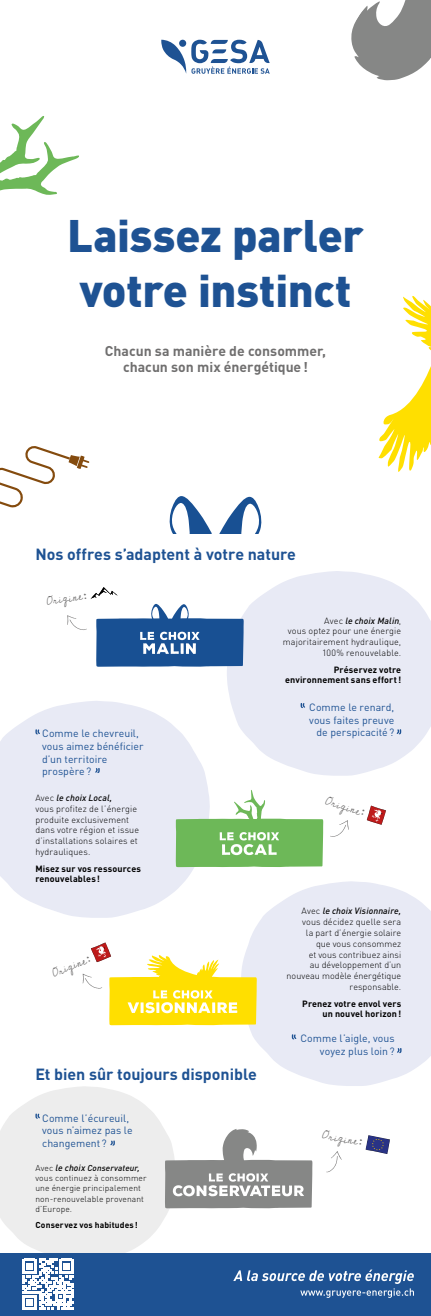
<style>
.page{position:relative;width:431px;height:1316px;background:#fff}
.page>*{position:absolute;margin:0;border:0;box-sizing:border-box;transform-origin:0 0}
.t1{font:900 45px/54px "DINOT";letter-spacing:-.005em;color:#1e5293}
.t2{font:700 16px "DINOT";letter-spacing:-.005em;color:#1e5293}
.t3{font:700 14px/16.8px "DINOT";color:#706f6f;text-align:center}
.t4{font:11px "Cedarville Cursive";color:#706f6f}
.t5{font:10.5px/12.6px "DINOT";letter-spacing:.005em;color:#1e5293}
.t6{font:300 9px/10.8px "DINOT";letter-spacing:.01em;color:#000;text-align:right}
.t7{font:700 9px/10.8px "DINOT";letter-spacing:.015em;color:#000;text-align:right}
.t8{font:300 8.5px/10.2px "DINOT";letter-spacing:.015em;color:#000}
.t9{font:700 8.5px "DINOT";letter-spacing:.02em;color:#000}
.s1{font-weight:500;font-style:italic}
.s2{font-weight:500;font-style:italic;font-size:9px}
</style>
<div class="page">
<svg style="left:170px;top:496px;width:91px;height:37px"></svg>
<svg style="left:0;top:446px;width:89px;height:62px"></svg>
<svg style="left:378px;top:296px;width:53px;height:176px"></svg>
<svg style="left:0;top:116px;width:79px;height:79px"></svg>
<svg style="left:351px;top:0;width:80px;height:80px"></svg>
<svg style="left:0;top:1086px;width:176px;height:167px;background:#efefef"></svg>
<svg style="left:249px;top:881px;width:182px;height:204px;background:#eaecf6"></svg>
<svg style="left:0;top:701px;width:208px;height:216px;fill:#e8eaf5"></svg>
<svg style="left:227px;top:571px;width:204px;height:204px;fill:#e8eaf5"></svg>
<div style="left:0;top:1253px;width:431px;height:62px;background:#1e5293"></div>
<svg style="left:35px;top:729px;width:5px;height:5px"></svg>
<svg style="left:95px;top:768px;width:5px;height:5px"></svg>
<svg style="left:35px;top:1113px;width:5px;height:5px"></svg>
<svg style="left:110px;top:1140px;width:5px;height:5px"></svg>
<svg style="left:301px;top:703px;width:4px;height:5px"></svg>
<svg style="left:397px;top:729px;width:4px;height:5px"></svg>
<svg style="left:292px;top:1034px;width:4px;height:5px"></svg>
<svg style="left:397px;top:1047px;width:4px;height:6px"></svg>
<svg style="left:335px;top:820px;width:14px;height:16px"></svg>
<svg style="left:367px;top:805px;width:19px;height:19px"></svg>
<svg style="left:326px;top:1151px;width:16px;height:21px"></svg>
<svg style="left:365px;top:1135px;width:25px;height:19px"></svg>
<svg style="left:233px;top:1269px;width:181px;height:28px"></svg>
<svg style="left:161px;top:40px;width:109px;height:34px"></svg>
<div style="left:179px;top:40px;width:7px;height:7px;background:#1e5293;border-radius:50%"></div>
<svg style="left:67px;top:587px;width:177px;height:79px"></svg>
<svg style="left:176px;top:789px;width:147px;height:78px"></svg>
<svg style="left:83px;top:942px;width:174px;height:83px"></svg>
<svg style="left:165px;top:1128px;width:147px;height:80px"></svg>
<svg style="left:23px;top:1258px;width:51px;height:51px"></svg>
<h1 class="t1" style="left:67px;top:207px;width:298px">Laissez parler votre instinct</h1>
<h3 class="t3" style="left:105px;top:342px;width:223px">Chacun sa manière de consommer, chacun son mix énergétique!</h3>
<h2 class="t2" style="left:35px;top:543px;width:262px">Nos offres s’adaptent à votre nature</h2>
<p class="t4" style="left:46px;top:594px;width:42px;rotate:-8deg">Origine:</p>
<p class="t5" style="left:42px;top:727px;width:103px">Comme le chevreuil, vous aimez bénéficier d’un territoire prospère?</p>
<p class="t6" style="left:35px;top:792px;width:105px;text-align:left">Avec <span class="s1">le choix Local,<br></span>vous profitez de l’énergie produite exclusivement dans votre région et issue d’installations solaires et hydrauliques.</p>
<p class="t7" style="left:35px;top:862px;width:107px;text-align:left">Misez sur vos ressources renouvelables!</p>
<p class="t4" style="left:50px;top:967px;width:42px;rotate:-23deg">Origine:</p>
<h2 class="t2" style="left:35px;top:1063px;width:223px">Et bien sûr toujours disponible</h2>
<p class="t5" style="left:42px;top:1111px;width:92px">Comme l’écureuil, vous n’aimez pas le changement?</p>
<p class="t8" style="left:35px;top:1162px;width:113px">Avec <span class="s2">le choix</span> <span class="s1">Conservateur, </span>vous continuez à consommer une énergie principalement non-renouvelable provenant d’Europe.</p>
<p class="t9" style="left:35px;top:1218px;width:104px">Conservez vos habitudes!</p>
<p class="t6" style="left:283px;top:615px;width:120px">Avec <span class="s1">le choix Malin</span>,<br>vous optez pour une énergie majoritairement hydraulique,<br>100% renouvelable.</p>
<p class="t7" style="left:285px;top:663px;width:118px">Préservez votre environnement sans effort!</p>
<p class="t5" style="left:309px;top:700px;width:87px;text-align:right">Comme le renard, vous faites preuve de perspicacité?</p>
<p class="t4" style="left:328px;top:794px;width:42px;rotate:17deg">Origine:</p>
<p class="t6" style="left:286px;top:905px;width:116px">Avec <span class="s1">le choix Visionnaire, </span>vous décidez quelle sera<br>la part d’énergie solaire<br>que vous consommez<br>et vous contribuez ainsi<br>au développement d’un nouveau modèle énergétique responsable.</p>
<p class="t7" style="left:302px;top:997px;width:100px">Prenez votre envol vers un nouvel horizon!</p>
<p class="t5" style="left:300px;top:1032px;width:96px;text-align:right">Comme l’aigle, vous voyez plus loin?</p>
<p class="t4" style="left:324px;top:1128px;width:42px;rotate:11deg">Origine:</p>
</div>
